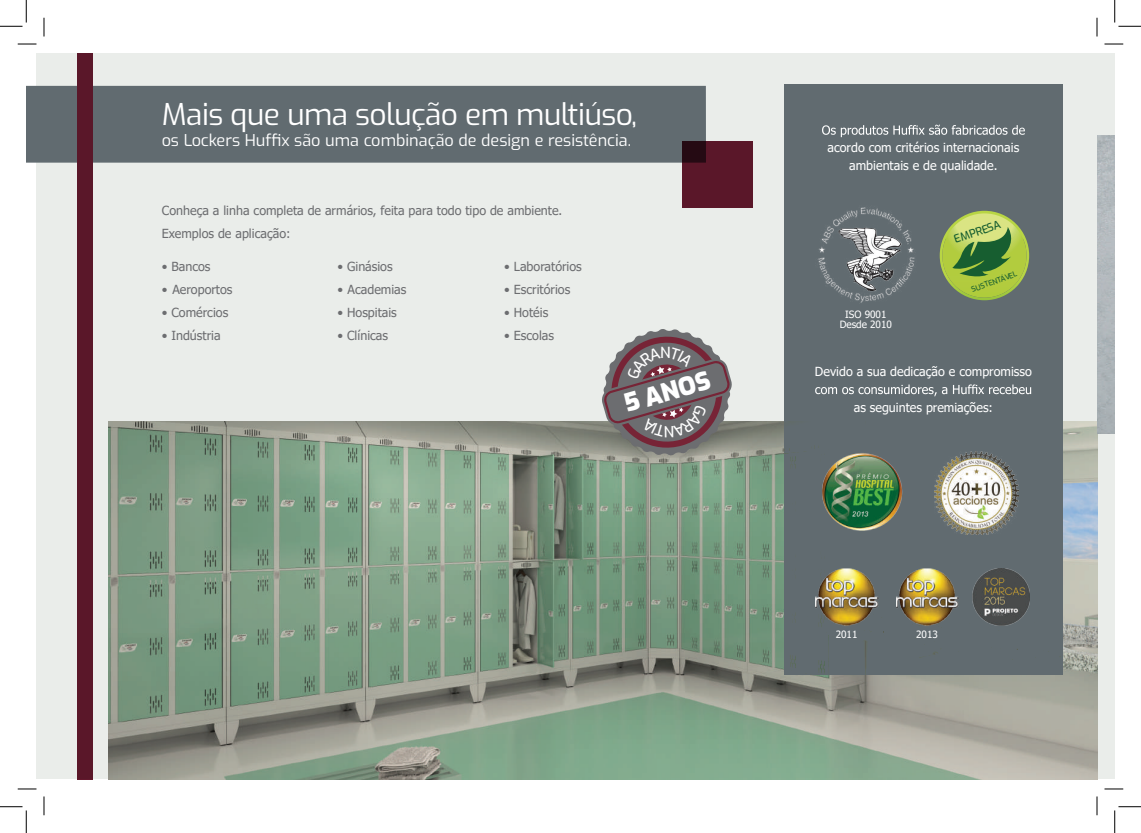
<style>
.page{position:relative;width:1141px;height:833px;background:#fff}
.page>*{position:absolute;margin:0;border:0;box-sizing:border-box;transform-origin:0 0}
.t1{font:29.88px "Exo";letter-spacing:-.02em;color:#fff}
.t2{font:900 24.88px "Exo";color:#fff}
.t3{font:16.25px "Exo";color:#fff}
.t4{font:500 15.25px "Exo";color:#fff}
.t5{font:12.5px/22.8px "Tahoma";color:#6c6d70}
.t6{font:12.5px/17.8px "Tahoma";color:#fff;text-align:center}
.t7{font:500 11.12px "Exo";color:#175e30}
.t8{font:10px/10.2px "Tahoma";color:#fff;text-align:center}
.t9{font:500 7.38px "Exo";color:#175e30}
</style>
<div class="page">
<div style="left:36px;top:54px;width:1078px;height:724px;background:#eaedea"></div>
<img style="left:109px;top:421px;width:987px;height:358px">
<div style="left:784px;top:85px;width:278px;height:589px;background:#616b70"></div>
<svg style="left:822px;top:125px;width:202px;height:12px"></svg>
<svg style="left:815px;top:384px;width:216px;height:12px"></svg>
<div style="left:77px;top:53px;width:16px;height:726px;background:#5a1729"></div>
<div style="left:26px;top:86px;width:680px;height:76px;background:#616b70"></div>
<svg style="left:681px;top:141px;width:71px;height:67px;background:#551828"></svg>
<img style="left:1096px;top:135px;width:18px;height:298px">
<img style="left:934px;top:451px;width:83px;height:83px">
<img style="left:822px;top:453px;width:81px;height:77px">
<img style="left:815px;top:568px;width:64px;height:59px">
<img style="left:896px;top:568px;width:63px;height:58px">
<img style="left:972px;top:568px;width:57px;height:56px">
<img style="left:818px;top:207px;width:97px;height:96px">
<svg style="left:939px;top:211px;width:90px;height:89px"></svg>
<svg style="left:18px;top:43px;width:18px;height:2px"></svg>
<svg style="left:1104px;top:43px;width:19px;height:2px"></svg>
<svg style="left:18px;top:788px;width:18px;height:1px"></svg>
<svg style="left:1104px;top:788px;width:19px;height:1px"></svg>
<svg style="left:43px;top:18px;width:2px;height:18px"></svg>
<svg style="left:43px;top:796px;width:2px;height:18px"></svg>
<svg style="left:1096px;top:18px;width:1px;height:18px"></svg>
<svg style="left:1096px;top:796px;width:1px;height:18px"></svg>
<svg style="left:0;top:0;width:27px;height:27px"></svg>
<svg style="left:0;top:806px;width:27px;height:26px"></svg>
<svg style="left:1114px;top:0;width:26px;height:27px"></svg>
<svg style="left:1114px;top:806px;width:26px;height:26px"></svg>
<div style="left:563px;top:798px;width:14px;height:14px;border:2px solid #fff;border-radius:50%"></div>
<svg style="left:569px;top:798px;width:2px;height:14px"></svg>
<div style="left:20px;top:409px;width:14px;height:14px;border:2px solid #fff;border-radius:50%"></div>
<svg style="left:20px;top:415px;width:14px;height:2px"></svg>
<svg style="left:600px;top:329px;width:133px;height:126px;background:#84787b"></svg>
<h1 class="t1" style="left:162px;top:93px;width:477px">Mais que uma solução em multiúso,</h1>
<h3 class="t3" style="left:162px;top:128px;width:470px">os Lockers Huffix são uma combinação de design e resistência.</h3>
<p class="t5" style="left:162px;top:199px;width:402px">Conheça a linha completa de armários, feita para todo tipo de ambiente.<br>Exemplos de aplicação:</p>
<p class="t5" style="left:162px;top:256px;width:50px">• Bancos</p>
<p class="t5" style="left:162px;top:279px;width:72px">• Aeroportos</p>
<p class="t5" style="left:162px;top:301px;width:68px">• Comércios</p>
<p class="t5" style="left:162px;top:324px;width:60px">• Indústria</p>
<p class="t5" style="left:337px;top:256px;width:57px">• Ginásios</p>
<p class="t5" style="left:337px;top:278px;width:70px">• Academias</p>
<p class="t5" style="left:337px;top:301px;width:61px">• Hospitais</p>
<p class="t5" style="left:337px;top:324px;width:52px">• Clínicas</p>
<p class="t5" style="left:504px;top:256px;width:79px">• Laboratórios</p>
<p class="t5" style="left:504px;top:278px;width:68px">• Escritórios</p>
<p class="t5" style="left:504px;top:301px;width:46px">• Hotéis</p>
<p class="t5" style="left:504px;top:324px;width:51px">• Escolas</p>
<p class="t4" style="left:660px;top:341px;width:12px">N</p>
<h2 class="t2" style="left:620px;top:386px;width:90px;rotate:-16deg">5 ANOS</h2>
<p class="t6" style="left:827px;top:140px;width:193px">acordo com critérios internacionais ambientais e de qualidade.</p>
<p class="t7" style="left:951px;top:231px;width:50px;rotate:-18deg">EMPRESA</p>
<p class="t8" style="left:839px;top:309px;width:54px">ISO 9001<br>Desde 2010</p>
<p class="t9" style="left:969px;top:284px;width:49px;rotate:-20deg">SUSTENTÁVEL</p>
<p class="t6" style="left:814px;top:363px;width:218px">Devido a sua dedicação e compromisso</p>
<p class="t6" style="left:853px;top:399px;width:141px">as seguintes premiações:</p>
<p class="t8" style="left:835px;top:629px;width:23px">2011</p>
<p class="t8" style="left:916px;top:629px;width:23px">2013</p>
</div>
